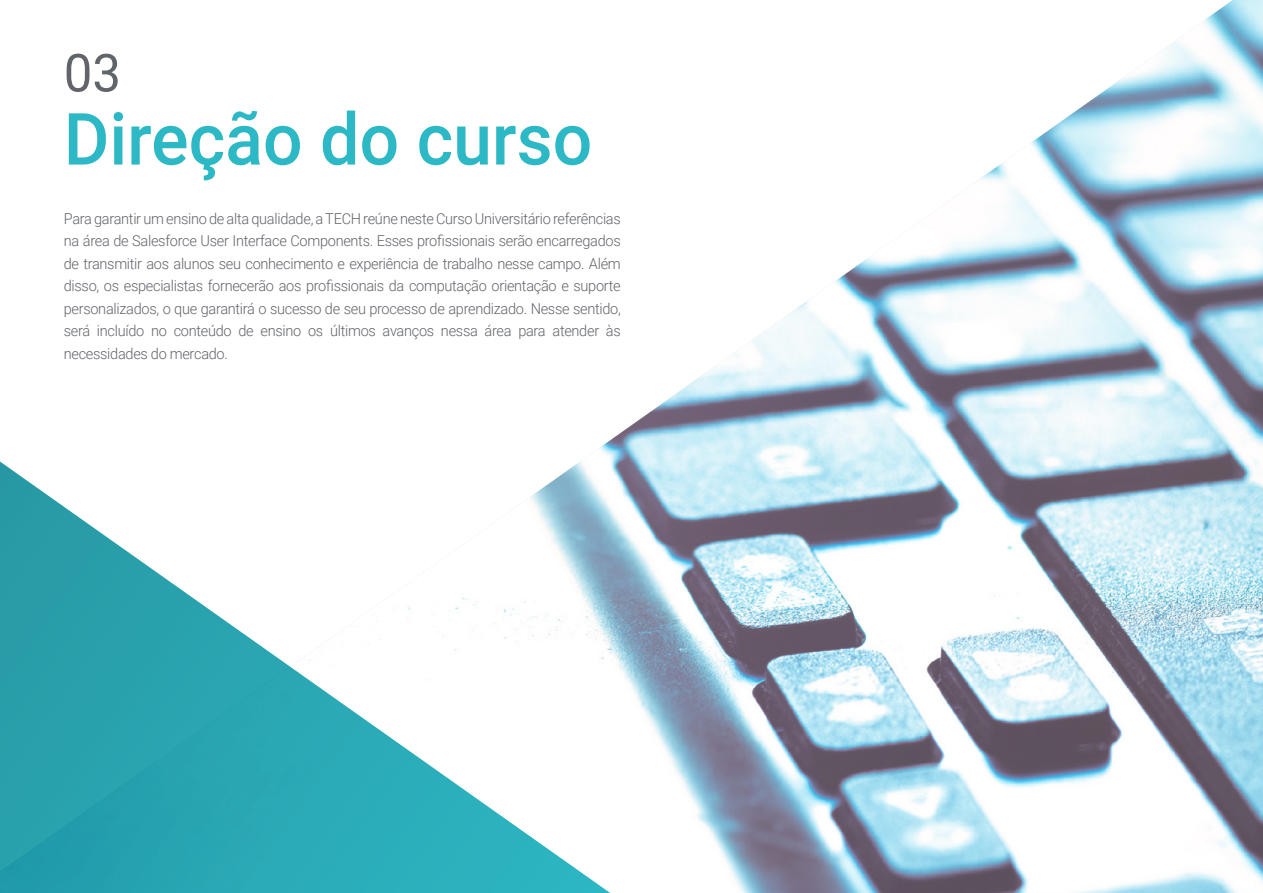
<style>
.page{position:relative;width:1263px;height:893px;background:#fff}
.page>*{position:absolute;margin:0;border:0;box-sizing:border-box;transform-origin:0 0}
.t1{font:500 72px "Roboto";color:#2db8c5}
.t2{font:52.5px "Roboto";color:#61646a}
.t3{font:300 15px/22.5px "Roboto";letter-spacing:-.02em;color:#61646a;text-align:justify}
</style>
<div class="page">
<img style="left:602px;top:0;width:661px;height:893px">
<svg style="left:0;top:446px;width:640px;height:447px"></svg>
<h2 class="t2" style="left:64px;top:36px;width:59px">03</h2>
<h1 class="t1" style="left:64px;top:89px;width:530px">Direção do curso</h1>
<p class="t3" style="left:64px;top:207px;width:559px">Para garantir um ensino de alta qualidade, a TECH reúne neste Curso Universitário referências na área de Salesforce User Interface Components. Esses profissionais serão encarregados de transmitir aos alunos seu conhecimento e experiência de trabalho nesse campo. Além disso, os especialistas fornecerão aos profissionais da computação orientação e suporte personalizados, o que garantirá o sucesso de seu processo de aprendizado. Nesse sentido, será incluído no conteúdo de ensino os últimos avanços nessa área para atender às necessidades do mercado.</p>
</div>
